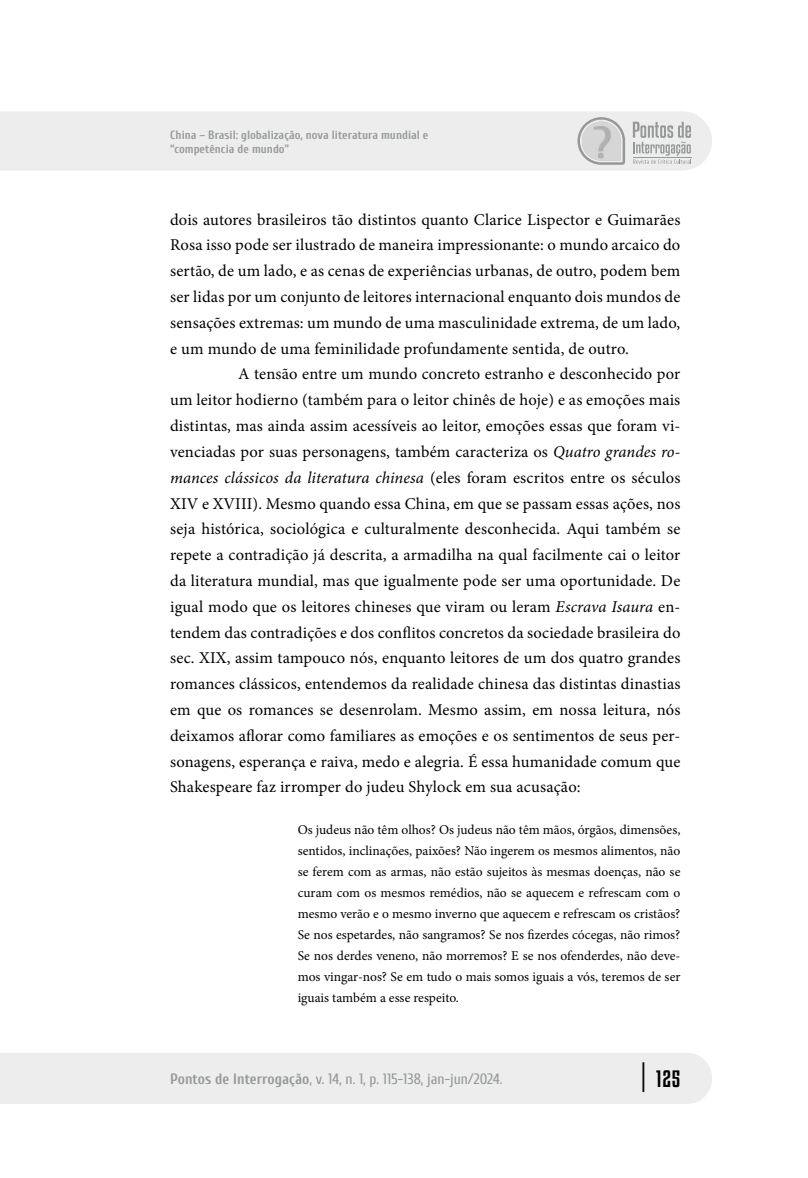
<style>
.page{position:relative;width:808px;height:1178px;background:#fff}
.page>*{position:absolute;margin:0;border:0;box-sizing:border-box;transform-origin:0 0}
.t1{font:21px "Kenyan Coffee Rg";color:#000}
.t2{font:16.5px "Minion Pro";letter-spacing:.01em;color:#000}
.t3{font:italic 16.5px "Minion Pro";color:#000}
.t4{font:15px "Cuprum";color:#969999}
.t5{font:13.5px/21px "Minion Pro";color:#000;text-align:justify}
.t6{font:700 12px/14.4px "Cuprum";color:#969999}
.s1{font-style:italic}
.s2{font-style:normal}
.s3{font-weight:700}
.s4{font-size:26.85px}
</style>
<div class="page">
<div style="left:0;top:1053px;width:712px;height:51px;background:#ededed"></div>
<div style="left:0;top:111px;width:712px;height:60px;background:#ededed"></div>
<svg style="left:633px;top:122px;width:58px;height:42px;background:#cecfcf"></svg>
<hr style="left:633px;top:157px;width:58px;height:1px;background:#969999">
<svg style="left:577px;top:117px;width:48px;height:48px;background:#cecece"></svg>
<p class="t6" style="left:170px;top:127px;width:260px">China – Brasil: globalização, nova literatura mundial e “competência de mundo”</p>
<p class="t2" style="left:170px;top:208px;width:512px">dois autores brasileiros tão distintos quanto Clarice Lispector e Guimarães</p>
<p class="t2" style="left:170px;top:234px;width:512px">Rosa isso pode ser ilustrado de maneira impressionante: o mundo arcaico do</p>
<p class="t2" style="left:170px;top:260px;width:512px">sertão, de um lado, e as cenas de experiências urbanas, de outro, podem bem</p>
<p class="t2" style="left:170px;top:286px;width:512px">ser lidas por um conjunto de leitores internacional enquanto dois mundos de</p>
<p class="t2" style="left:170px;top:311px;width:512px">sensações extremas: um mundo de uma masculinidade extrema, de um lado,</p>
<p class="t2" style="left:170px;top:337px;width:460px">e um mundo de uma feminilidade profundamente sentida, de outro.</p>
<p class="t2" style="left:238px;top:363px;width:444px">A tensão entre um mundo concreto estranho e desconhecido por</p>
<p class="t2" style="left:170px;top:389px;width:512px">um leitor hodierno (também para o leitor chinês de hoje) e as emoções mais</p>
<p class="t2" style="left:170px;top:415px;width:512px">distintas, mas ainda assim acessíveis ao leitor, emoções essas que foram vi-</p>
<p class="t2" style="left:170px;top:441px;width:512px">venciadas por suas personagens, também caracteriza os <span class="s1">Quatro grandes ro-</span></p>
<p class="t3" style="left:170px;top:466px;width:512px">mances clássicos da literatura chinesa <span class="s2">(eles foram escritos entre os séculos</span></p>
<p class="t2" style="left:170px;top:492px;width:512px">XIV e XVIII). Mesmo quando essa China, em que se passam essas ações, nos</p>
<p class="t2" style="left:170px;top:518px;width:512px">seja histórica, sociológica e culturalmente desconhecida. Aqui também se</p>
<p class="t2" style="left:170px;top:544px;width:512px">repete a contradição já descrita, a armadilha na qual facilmente cai o leitor</p>
<p class="t2" style="left:170px;top:570px;width:512px">da literatura mundial, mas que igualmente pode ser uma oportunidade. De</p>
<p class="t2" style="left:170px;top:595px;width:512px">igual modo que os leitores chineses que viram ou leram <span class="s1">Escrava Isaura</span> en-</p>
<p class="t2" style="left:170px;top:621px;width:512px">tendem das contradições e dos conflitos concretos da sociedade brasileira do</p>
<p class="t2" style="left:170px;top:647px;width:512px">sec. XIX, assim tampouco nós, enquanto leitores de um dos quatro grandes</p>
<p class="t2" style="left:170px;top:673px;width:512px">romances clássicos, entendemos da realidade chinesa das distintas dinastias</p>
<p class="t2" style="left:170px;top:699px;width:512px">em que os romances se desenrolam. Mesmo assim, em nossa leitura, nós</p>
<p class="t2" style="left:170px;top:724px;width:512px">deixamos aflorar como familiares as emoções e os sentimentos de seus per-</p>
<p class="t2" style="left:170px;top:750px;width:512px">sonagens, esperança e raiva, medo e alegria. É essa humanidade comum que</p>
<p class="t2" style="left:170px;top:776px;width:412px">Shakespeare faz irromper do judeu Shylock em sua acusação:</p>
<p class="t5" style="left:298px;top:819px;width:384px">Os judeus não têm olhos? Os judeus não têm mãos, órgãos, dimensões, sentidos, inclinações, paixões? Não ingerem os mesmos alimentos, não se ferem com as armas, não estão sujeitos às mesmas doenças, não se curam com os mesmos remédios, não se aquecem e refrescam com o mesmo verão e o mesmo inverno que aquecem e refrescam os cristãos?<br>Se nos espetardes, não sangramos? Se nos fizerdes cócegas, não rimos?<br>Se nos derdes veneno, não morremos? E se nos ofenderdes, não deve&shy;mos vingar-nos? Se em tudo o mais somos iguais a vós, teremos de ser iguais também a esse respeito.</p>
<p class="t4" style="left:170px;top:1068px;width:334px"><span class="s3">Pontos de Interrogação</span>, v. 14, n. 1, p. 115-138, jan-jun/2024.</p>
<p class="t1" style="left:641px;top:1065px;width:41px"><span class="s4">|</span> 125</p>
</div>
